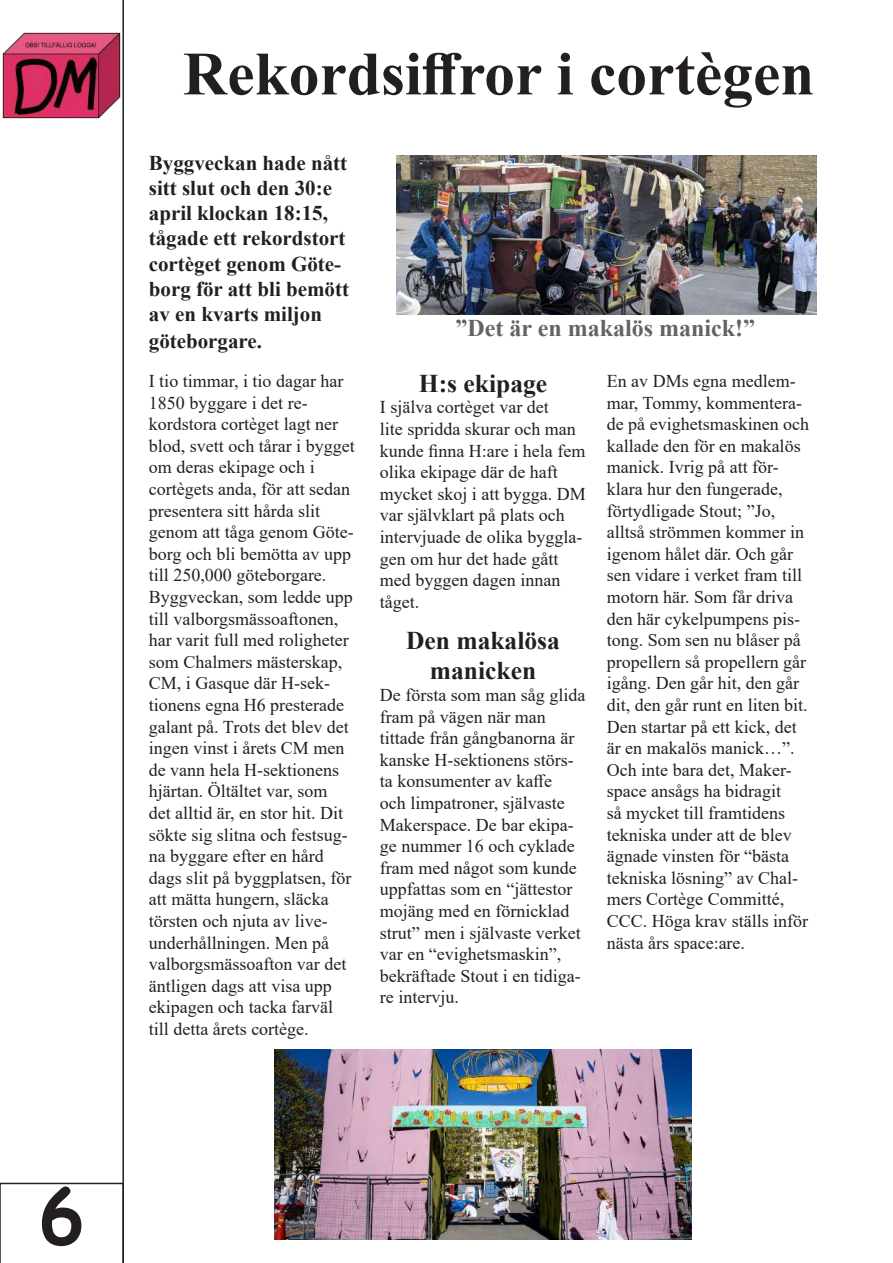
<style>
.page{position:relative;width:893px;height:1263px;background:#fff}
.page>*{position:absolute;margin:0;border:0;box-sizing:border-box;transform-origin:0 0}
.t1{font:700 75px "Comic Sans MS";color:#231f20}
.t2{font:700 61.5px "Times New Roman";color:#231f20}
.t3{font:700 25.5px/30.6px "Times New Roman";color:#231f20;text-align:center}
.t4{font:700 24px "Times New Roman";color:#636366}
.t5{font:700 21px/25.5px "Times New Roman";color:#231f20}
.t6{font:18px/21.6px "Times New Roman";color:#231f20}
</style>
<div class="page">
<svg style="left:0;top:1183px;width:122px;height:80px"></svg>
<img style="left:2px;top:32px;width:119px;height:87px">
<hr style="left:122px;top:0;width:2px;height:1263px;background:#231f20">
<img style="left:397px;top:155px;width:419px;height:159px">
<img style="left:274px;top:1049px;width:418px;height:190px">
<h1 class="t1" style="left:39px;top:1161px;width:47px">6</h1>
<h2 class="t2" style="left:183px;top:29px;width:633px">Rekordsiffror i cortègen</h2>
<p class="t5" style="left:149px;top:149px;width:202px">Byggveckan hade nått sitt slut och den 30:e april klockan 18:15, tågade ett rekordstort cortèget genom Göte&shy;borg för att bli bemött av en kvarts miljon göteborgare.</p>
<p class="t6" style="left:149px;top:370px;width:207px">I tio timmar, i tio dagar har<br>1850 byggare i det re&shy;kordstora cortèget lagt ner blod, svett och tårar i bygget om deras ekipage och i cortègets anda, för att sedan presentera sitt hårda slit genom att tåga genom Göte&shy;borg och bli bemötta av upp till 250,000 göteborgare.<br>Byggveckan, som ledde upp till valborgsmässoaftonen, har varit full med roligheter som Chalmers mästerskap,<br>CM, i Gasque där H-sek&shy;tionens egna H6 presterade galant på. Trots det blev det ingen vinst i årets CM men de vann hela H-sektionens hjärtan. Öltältet var, som<br>det alltid är, en stor hit. Dit sökte sig slitna och festsug&shy;na byggare efter en hård dags slit på byggplatsen, för att mätta hungern, släcka törsten och njuta av live&shy;underhållningen. Men på valborgsmässoafton var det äntligen dags att visa upp ekipagen och tacka farväl till detta årets cortège.</p>
<h3 class="t3" style="left:419px;top:367px;width:130px">H:s ekipage</h3>
<h3 class="t4" style="left:456px;top:310px;width:301px">”Det är en makalös manick!”</h3>
<p class="t6" style="left:607px;top:370px;width:204px">En av DMs egna medlem&shy;mar, Tommy, kommentera&shy;de på evighetsmaskinen och kallade den för en makalös manick. Ivrig på att för&shy;klara hur den fungerade, förtydligade Stout; ”Jo, alltså strömmen kommer in igenom hålet där. Och går sen vidare i verket fram till motorn här. Som får driva den här cykelpumpens pis&shy;tong. Som sen nu blåser på propellern så propellern går igång. Den går hit, den går dit, den går runt en liten bit.<br>Den startar på ett kick, det är en makalös manick…”.<br>Och inte bara det, Maker&shy;space ansågs ha bidragit<br>så mycket till framtidens tekniska under att de blev ägnade vinsten för “bästa tekniska lösning” av Chal&shy;mers Cortège Committé,<br>CCC. Höga krav ställs inför nästa års space:are.</p>
<p class="t6" style="left:380px;top:396px;width:207px">I själva cortèget var det<br>lite spridda skurar och man kunde finna H:are i hela fem olika ekipage där de haft mycket skoj i att bygga. DM var självklart på plats och intervjuade de olika byggla&shy;gen om hur det hade gått med byggen dagen innan tåget.</p>
<h3 class="t3" style="left:406px;top:624px;width:155px">Den makalösa manicken</h3>
<p class="t6" style="left:380px;top:683px;width:207px">De första som man såg glida fram på vägen när man tittade från gångbanorna är kanske H-sektionens störs&shy;ta konsumenter av kaffe<br>och limpatroner, självaste<br>Makerspace. De bar ekipa&shy;ge nummer 16 och cyklade fram med något som kunde uppfattas som en “jättestor mojäng med en förnicklad strut” men i självaste verket var en “evighetsmaskin”, bekräftade Stout i en tidiga&shy;re intervju.</p>
</div>
